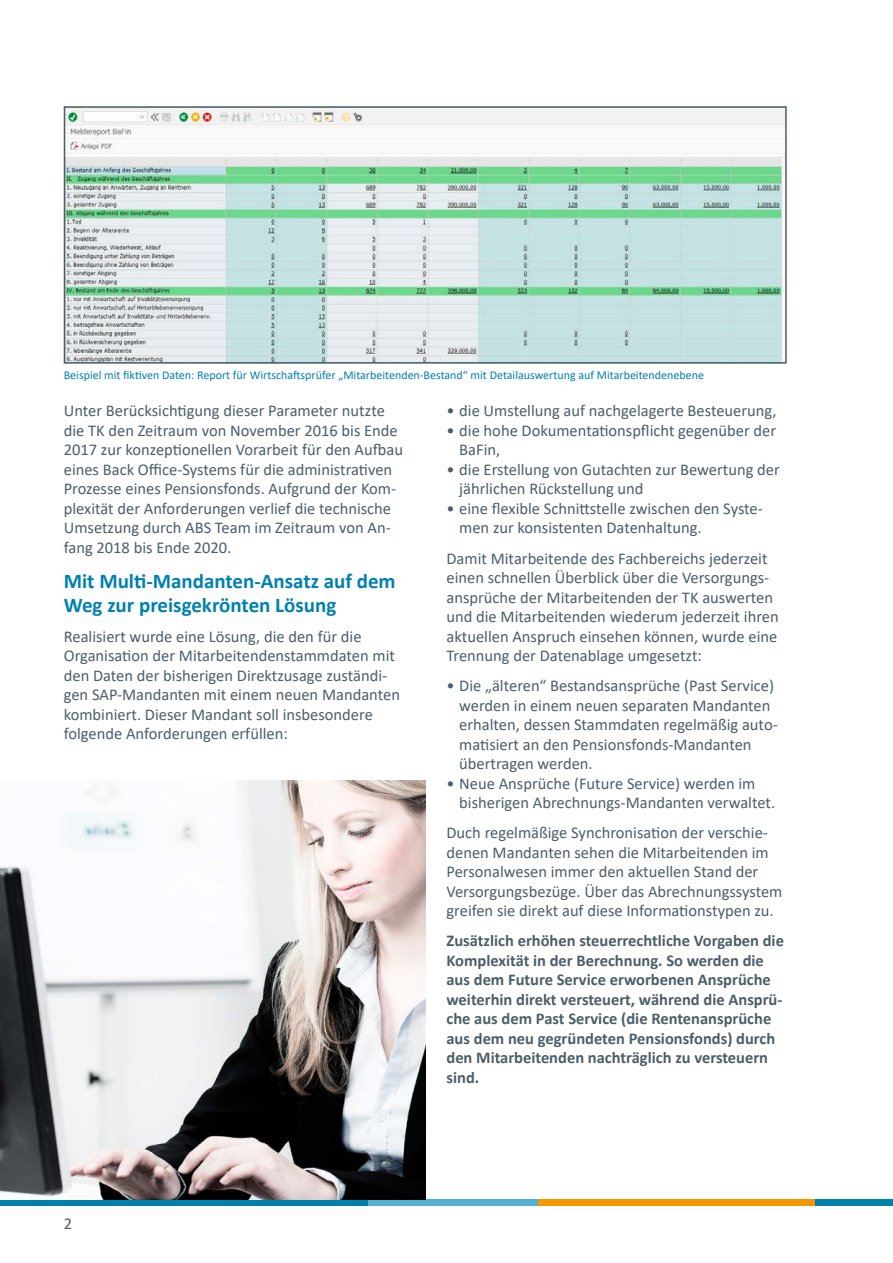
<style>
.page{position:relative;width:893px;height:1263px;background:#fff}
.page>*{position:absolute;margin:0;border:0;box-sizing:border-box;transform-origin:0 0}
.HL_Fließtext{font:700 21px/24px "Calibri";color:#0081ad}
.Fließtext{font:16.5px/19.5px "Calibri";color:#4c5e69}
.Aufzählungen{font:16.5px/19.5px "Calibri";color:#4c5e69}
.Fließtext-2{font:700 16.5px/19.5px "Calibri";color:#4c5e69}
.Bildunterschrift{font:12px "Calibri";color:#0081ad}
</style>
<div class="page">
<div style="left:0;top:1199px;width:369px;height:6px;background:#0081ad"></div>
<div style="left:815px;top:1199px;width:78px;height:6px;background:#0081ad"></div>
<div style="left:369px;top:1199px;width:170px;height:6px;background:#55afcf"></div>
<div style="left:539px;top:1199px;width:276px;height:6px;background:#f49600"></div>
<img style="left:0;top:781px;width:425px;height:418px">
<img style="left:67px;top:109px;width:717px;height:252px">
<div style="left:64px;top:106px;width:723px;height:258px;border:2px solid #4c5e69"></div>
<p class="Bildunterschrift" style="left:64px;top:367px;width:642px">Beispiel mit fiktiven Daten: Report für Wirtschaftsprüfer „Mitarbeitenden-Bestand“ mit Detailauswertung auf Mitarbeitendenebene</p>
<p class="Fließtext" style="left:64px;top:401px;width:341px">Unter Berücksichtigung dieser Parameter nutzte die TK den Zeitraum von November 2016 bis Ende 2017 zur konzeptionellen Vorarbeit für den Aufbau eines Back Office-Systems für die administrativen Prozesse eines Pensionsfonds. Aufgrund der Kom&shy;plexität der Anforderungen verlief die technische Umsetzung durch ABS Team im Zeitraum von An&shy;fang 2018 bis Ende 2020.</p>
<p class="HL_Fließtext" style="left:64px;top:568px;width:333px">Mit Multi-Mandanten-Ansatz auf dem<br>Weg zur preisgekrönten Lösung</p>
<p class="Fließtext" style="left:64px;top:626px;width:338px">Realisiert wurde eine Lösung, die den für die Organisation der Mitarbeitendenstammdaten mit den Daten der bisherigen Direktzusage zuständi&shy;gen SAP-Mandanten mit einem neuen Mandanten kombiniert. Dieser Mandant soll insbesondere folgende Anforderungen erfüllen:</p>
<p class="Aufzählungen" style="left:446px;top:401px;width:332px">• die Umstellung auf nachgelagerte Besteuerung,</p>
<p class="Aufzählungen" style="left:459px;top:420px;width:319px;text-indent:-13px">• die hohe Dokumentationspflicht gegenüber der<br>BaFin,</p>
<p class="Aufzählungen" style="left:459px;top:459px;width:322px;text-indent:-13px">• die Erstellung von Gutachten zur Bewertung der jährlichen Rückstellung und</p>
<p class="Aufzählungen" style="left:459px;top:498px;width:305px;text-indent:-13px">• eine flexible Schnittstelle zwischen den Syste&shy;men zur konsistenten Datenhaltung.</p>
<p class="Fließtext" style="left:446px;top:548px;width:334px">Damit Mitarbeitende des Fachbereichs jederzeit einen schnellen Überblick über die Versorgungs&shy;ansprüche der Mitarbeitenden der TK auswerten und die Mitarbeitenden wiederum jederzeit ihren aktuellen Anspruch einsehen können, wurde eine Trennung der Datenablage umgesetzt:</p>
<p class="Aufzählungen" style="left:459px;top:675px;width:320px;text-indent:-13px">• Die „älteren“ Bestandsansprüche (Past Service) werden in einem neuen separaten Mandanten erhalten, dessen Stammdaten regelmäßig auto&shy;matisiert an den Pensionsfonds-Mandanten übertragen werden.</p>
<p class="Aufzählungen" style="left:459px;top:773px;width:317px;text-indent:-13px">• Neue Ansprüche (Future Service) werden im bisherigen Abrechnungs-Mandanten verwaltet.</p>
<p class="Fließtext" style="left:446px;top:823px;width:337px">Duch regelmäßige Synchronisation der verschie&shy;denen Mandanten sehen die Mitarbeitenden im Personalwesen immer den aktuellen Stand der Versorgungsbezüge. Über das Abrechnungssystem greifen sie direkt auf diese Informationstypen zu.</p>
<p class="Fließtext-2" style="left:446px;top:931px;width:339px">Zusätzlich erhöhen steuerrechtliche Vorgaben die Komplexität in der Berechnung. So werden die aus dem Future Service erworbenen Ansprüche weiterhin direkt versteuert, während die Ansprü&shy;che aus dem Past Service (die Rentenansprüche aus dem neu gegründeten Pensionsfonds) durch den Mitarbeitenden nachträglich zu versteuern sind.</p>
<p class="Fließtext" style="left:64px;top:1213px;width:10px">2</p>
</div>
